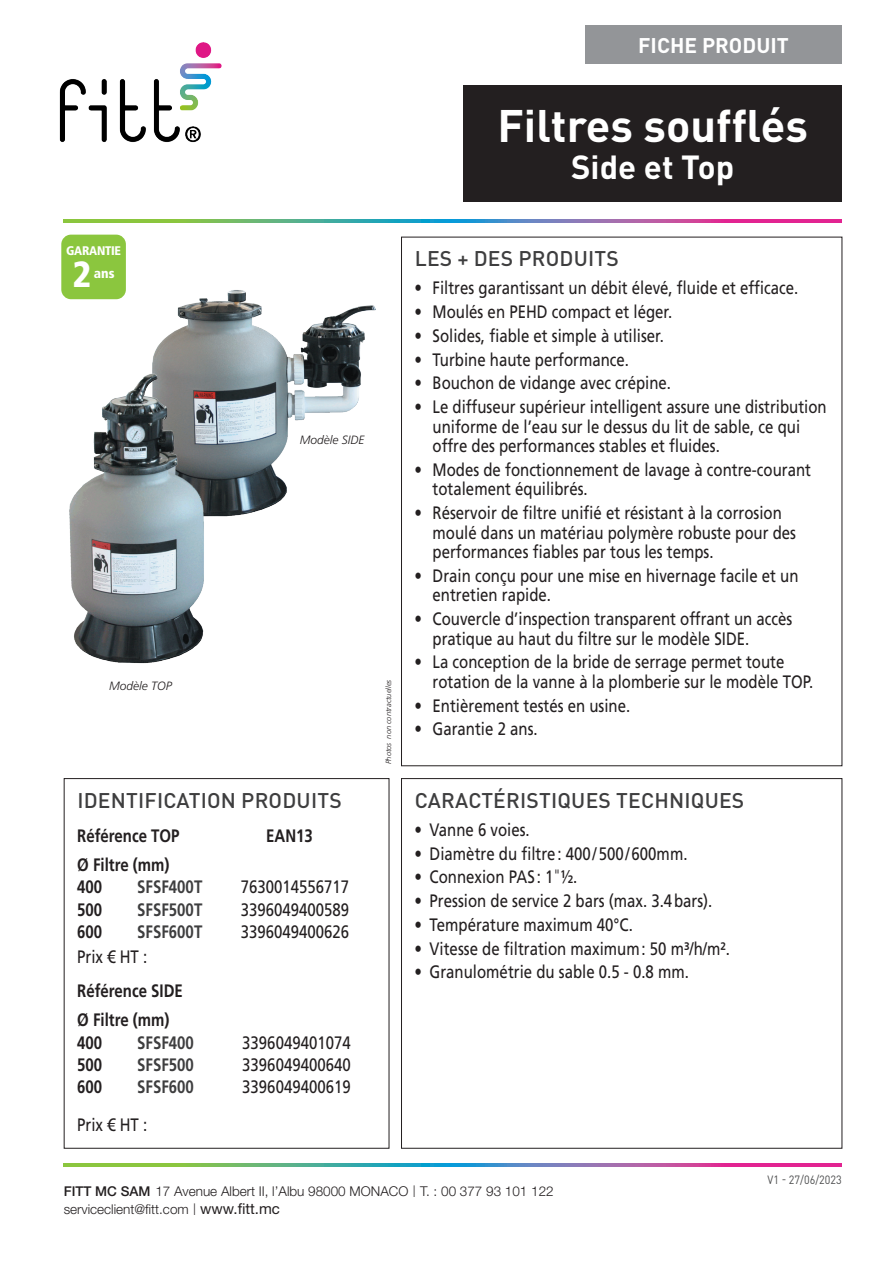
<style>
.page{position:relative;width:893px;height:1263px;background:#fff}
.page>*{position:absolute;margin:0;border:0;box-sizing:border-box;transform-origin:0 0}
.t1{font:700 45px "DIN Pro";color:#fff}
.t2{font:900 condensed 36.3px "Frutiger LT Std";color:#fff}
.t3{font:700 33px "DIN Pro";color:#fff}
.t4{font:500 21px "DIN Pro";letter-spacing:.01em;color:#3e3e3f}
.t5{font:700 21px "DIN Pro";color:#fff}
.t6{font:18px/19.5px "Frutiger LT Std";color:#231f20;scale:.83 1}
.t7{font:700 18px/22.2px "Frutiger LT Std";color:#231f20;scale:.83 1}
.t8{font:700 18px "Frutiger LT Std";color:#3e3e3f;scale:.83 1}
.t9{font:900 condensed 13.65px "Frutiger LT Std";color:#fff}
.t10{font:300 13.5px/18px "Helvetica Neue LT Std";color:#231f20}
.t11{font:900 condensed 12.45px "Frutiger LT Std";letter-spacing:-.02em;color:#fff}
.t12{font:italic 300 12px "Frutiger LT Std";color:#231f20}
.t13{font:11.85px "DIN Pro";color:#4b4c4d;scale:.91 1}
.t14{font:italic 300 7.5px "Frutiger LT Std";color:#231f20}
.s1{font-weight:300;font-stretch:condensed}
.s2{font-weight:500}
.s3{font-family:"DIN Pro"}
.s4{font-weight:400;font-size:15px}
</style>
<div class="page">
<svg style="left:64px;top:219px;width:778px;height:4px;background:#7f8792"></svg>
<svg style="left:64px;top:1163px;width:778px;height:4px;background:#7f8792"></svg>
<img style="left:152px;top:290px;width:224px;height:227px">
<img style="left:69px;top:373px;width:142px;height:291px">
<div style="left:585px;top:26px;width:257px;height:38px;background:#939598"></div>
<div style="left:463px;top:85px;width:379px;height:117px;background:#231f20"></div>
<img style="left:59px;top:42px;width:163px;height:100px">
<div style="left:61px;top:235px;width:65px;height:64px;background:#8bc63e;border-radius:10px"></div>
<p class="t5" style="left:638px;top:31px;width:152px">FICHE PRODUIT</p>
<p class="t11" style="left:66px;top:243px;width:56px">GARANTIE</p>
<h2 class="t2" style="left:73px;top:252px;width:20px">2</h2>
<p class="t9" style="left:94px;top:265px;width:22px">ans</p>
<p class="t12" style="left:300px;top:433px;width:66px">Modèle SIDE</p>
<p class="t12" style="left:109px;top:679px;width:64px">Modèle TOP</p>
<p class="t4" style="left:77px;top:786px;width:266px">IDENTIFICATION PRODUITS</p>
<p class="t7" style="left:77px;top:824px;width:125px">Référence TOP</p>
<p class="t7" style="left:266px;top:824px;width:58px">EAN13</p>
<p class="t7" style="left:77px;top:854px;width:113px">Ø Filtre (mm)<br>400</p>
<p class="t8" style="left:137px;top:876px;width:80px">SFSF400T</p>
<p class="t6" style="left:241px;top:877px;width:132px">7630014556717</p>
<p class="t7" style="left:77px;top:898px;width:32px">500</p>
<p class="t8" style="left:137px;top:899px;width:80px">SFSF500T</p>
<p class="t6" style="left:241px;top:899px;width:132px">3396049400589</p>
<p class="t7" style="left:77px;top:920px;width:32px">600</p>
<p class="t8" style="left:137px;top:921px;width:80px">SFSF600T</p>
<p class="t6" style="left:241px;top:922px;width:132px">3396049400626</p>
<p class="t6" style="left:77px;top:947px;width:86px">Prix € HT :</p>
<p class="t7" style="left:77px;top:976px;width:129px;line-height:29.5px">Référence SIDE<br>Ø Filtre (mm)</p>
<p class="t7" style="left:77px;top:1031px;width:32px">400</p>
<p class="t8" style="left:137px;top:1032px;width:70px">SFSF400</p>
<p class="t6" style="left:242px;top:1033px;width:132px">3396049401074</p>
<p class="t7" style="left:77px;top:1053px;width:32px">500</p>
<p class="t8" style="left:137px;top:1054px;width:70px">SFSF500</p>
<p class="t6" style="left:242px;top:1055px;width:132px">3396049400640</p>
<p class="t7" style="left:77px;top:1076px;width:32px">600</p>
<p class="t8" style="left:137px;top:1076px;width:70px">SFSF600</p>
<p class="t6" style="left:242px;top:1077px;width:132px">3396049400619</p>
<p class="t6" style="left:77px;top:1115px;width:86px">Prix € HT :</p>
<p class="t14" style="left:384px;top:764px;width:86px;rotate:-90deg">Photos non contractuelles</p>
<h1 class="t1" style="left:497px;top:95px;width:312px">Filtres soufflés</h1>
<h3 class="t3" style="left:571px;top:145px;width:165px">Side et Top</h3>
<p class="t4" style="left:415px;top:244px;width:206px">LES + DES PRODUITS</p>
<p class="t6" style="left:415px;top:278px;width:464px">• Filtres garantissant un débit élevé, fluide et efficace.</p>
<p class="t6" style="left:415px;top:302px;width:312px">• Moulés en PEHD compact et léger.</p>
<p class="t6" style="left:415px;top:326px;width:302px">• Solides, fiable et simple à utiliser.</p>
<p class="t6" style="left:415px;top:350px;width:260px">• Turbine haute performance.</p>
<p class="t6" style="left:415px;top:373px;width:310px">• Bouchon de vidange avec crépine.</p>
<p class="t6" style="left:433px;top:397px;width:476px;text-indent:-18px">• Le diffuseur supérieur intelligent assure une distribution uniforme de l’eau sur le dessus du lit de sable, ce qui offre des performances stables et fluides.</p>
<p class="t6" style="left:433px;top:460px;width:457px;text-indent:-18px">• Modes de fonctionnement de lavage à contre-courant totalement équilibrés.</p>
<p class="t6" style="left:433px;top:503px;width:439px;text-indent:-18px">• Réservoir de filtre unifié et résistant à la corrosion moulé dans un matériau polymère robuste pour des performances fiables par tous les temps.</p>
<p class="t6" style="left:433px;top:566px;width:442px;text-indent:-18px">• Drain conçu pour une mise en hivernage facile et un entretien rapide.</p>
<p class="t6" style="left:433px;top:609px;width:435px;text-indent:-18px">• Couvercle d’inspection transparent offrant un accès pratique au haut du filtre sur le modèle SIDE.</p>
<p class="t6" style="left:433px;top:652px;width:460px;text-indent:-18px">• La conception de la bride de serrage permet toute rotation de la vanne à la plomberie sur le modèle TOP.</p>
<p class="t6" style="left:415px;top:696px;width:261px">• Entièrement testés en usine.</p>
<p class="t6" style="left:415px;top:719px;width:150px">• Garantie 2 ans.</p>
<p class="t4" style="left:415px;top:786px;width:331px">CARACTÉRISTIQUES TECHNIQUES</p>
<p class="t6" style="left:415px;top:820px;width:140px">• Vanne 6 voies.</p>
<p class="t6" style="left:415px;top:844px;width:330px">• Diamètre du filtre: 400/500/600mm.</p>
<p class="t6" style="left:415px;top:867px;width:198px">• Connexion PAS : 1<span class="s1">"</span>1/2.</p>
<p class="t6" style="left:415px;top:891px;width:360px">• Pression de service 2 bars (max. 3.4bars).</p>
<p class="t6" style="left:415px;top:915px;width:265px">• Température maximum 40°C.</p>
<p class="t6" style="left:415px;top:939px;width:381px">• Vitesse de filtration maximum: 50 m³/h/m².</p>
<p class="t6" style="left:415px;top:962px;width:332px">• Granulométrie du sable 0.5 - 0.8 mm.</p>
<p class="t10" style="left:64px;top:1182px;width:492px"><span class="s2">FITT MC SAM</span> 17 Avenue Albert II, l’Albu 98000 MONACO <span class="s3">|</span> T. : 00 377 93 101 122 serviceclient@fitt.com <span class="s3">|</span> <span class="s4">www.fitt.mc</span></p>
<p class="t13" style="left:767px;top:1171px;width:83px">V1 - 27/06/2023</p>
</div>
